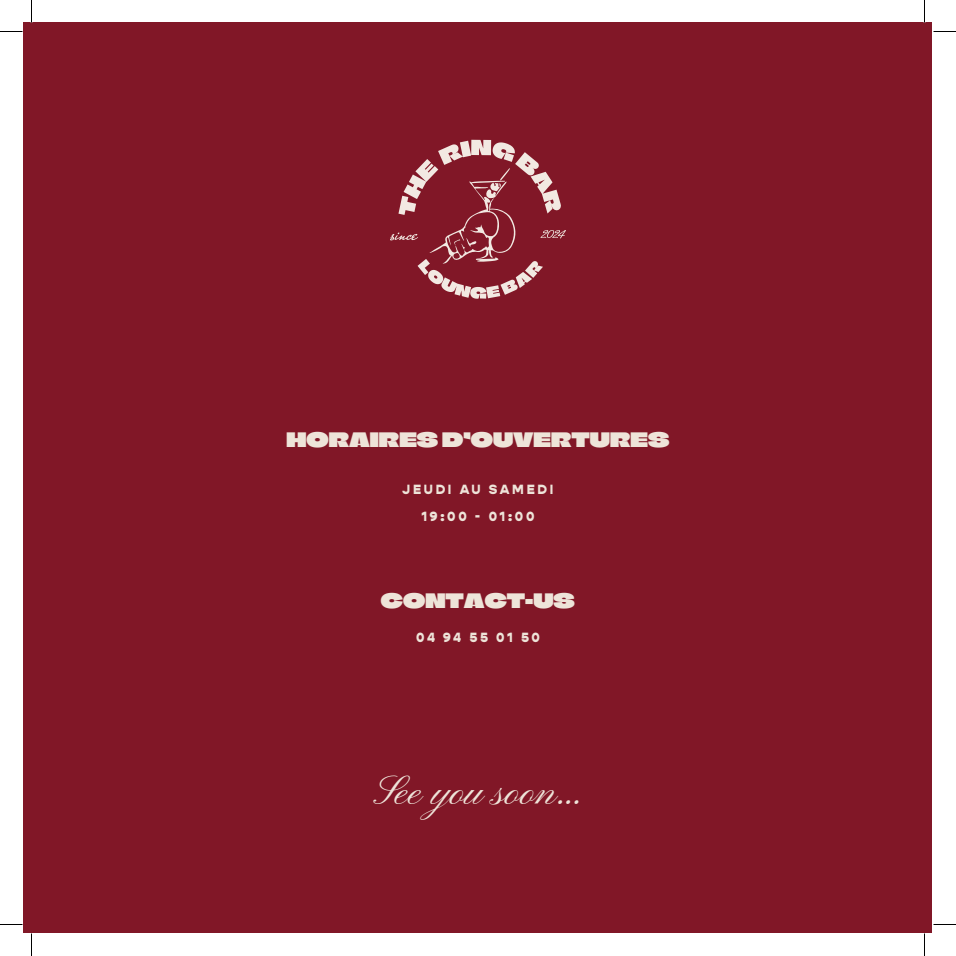
<style>
.page{position:relative;width:956px;height:956px;background:#fff}
.page>*{position:absolute;margin:0;border:0;box-sizing:border-box;transform-origin:0 0}
.t1{font:40.5px "Pinyon Script";color:#eee4d9}
.t2{font:19.5px "Climate Crisis";color:#eee4d9}
.t3{font:900 13.5px/26.5px "Gopher";letter-spacing:.2em;color:#eee4d9;text-align:center}
</style>
<div class="page">
<div style="left:24px;top:23px;width:908px;height:910px;background:#811727"></div>
<svg style="left:390px;top:140px;width:176px;height:159px"></svg>
<svg style="left:0;top:31px;width:22px;height:1px"></svg>
<svg style="left:933px;top:31px;width:23px;height:1px"></svg>
<svg style="left:0;top:924px;width:22px;height:1px"></svg>
<svg style="left:933px;top:924px;width:23px;height:1px"></svg>
<svg style="left:31px;top:0;width:1px;height:23px"></svg>
<svg style="left:31px;top:933px;width:1px;height:23px"></svg>
<svg style="left:924px;top:0;width:1px;height:23px"></svg>
<svg style="left:924px;top:933px;width:1px;height:23px"></svg>
<h2 class="t2" style="left:287px;top:422px;width:384px">HORAIRES D’OUVERTURES</h2>
<p class="t3" style="left:403px;top:477px;width:152px">JEUDI AU SAMEDI<br>19:00 - 01:00</p>
<h2 class="t2" style="left:381px;top:582px;width:195px">CONTACT-US</h2>
<p class="t3" style="left:416px;top:625px;width:125px">04 94 55 01 50</p>
<h1 class="t1" style="left:373px;top:762px;width:211px">See you soon...</h1>
</div>
